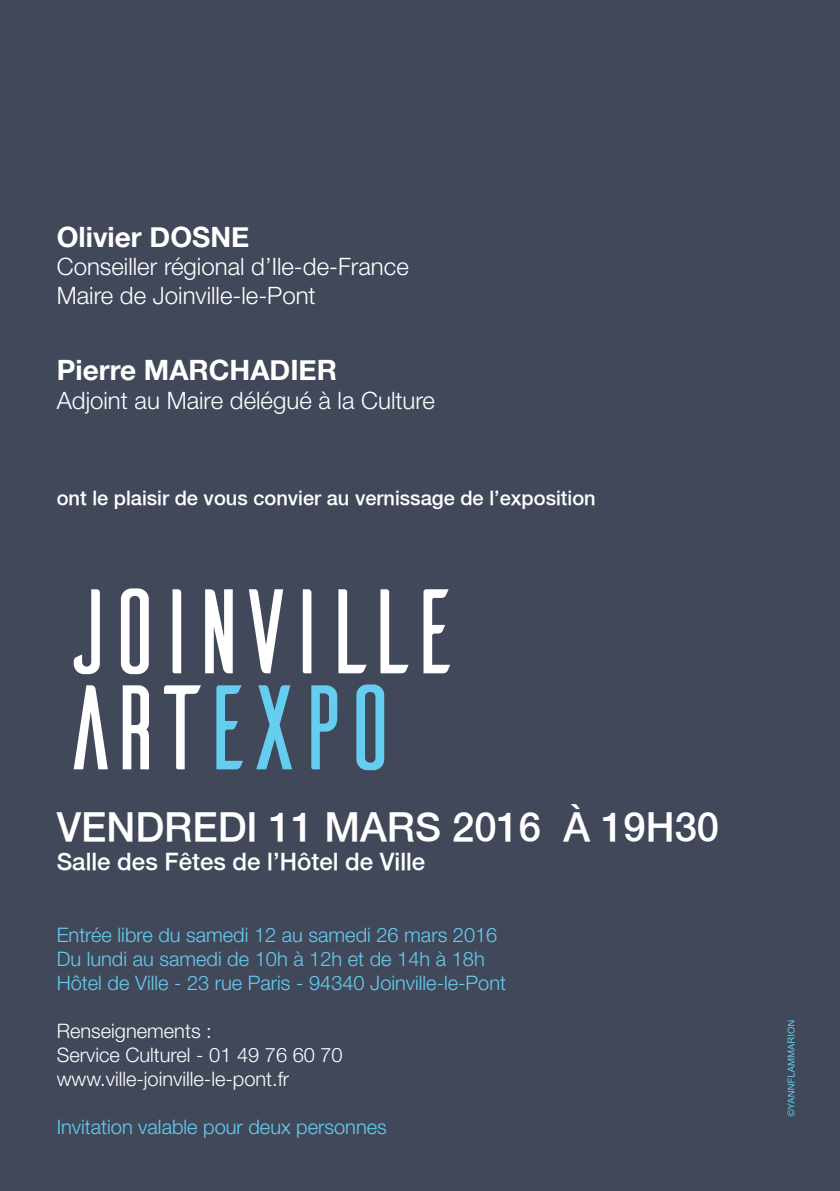
<style>
.page{position:relative;width:840px;height:1191px;background:#fff}
.page>*{position:absolute;margin:0;border:0;box-sizing:border-box;transform-origin:0 0}
.t1{font:120px/96px "Ailerons";letter-spacing:-.2em;color:#fff}
.t2{font:500 40px "Helvetica Neue";color:#fff}
.t3{font:700 28px "Helvetica Neue";color:#fff}
.t4{font:300 24px/28.8px "Helvetica Neue LT Std";color:#fff}
.t5{font:500 24px "Helvetica Neue";color:#fff}
.t6{font:300 20px/24px "Helvetica Neue LT Std";color:#65cdf0}
.t7{font:300 20px/24px "Helvetica Neue LT Std";color:#fff}
.t8{font:500 20px "Helvetica Neue";color:#fff}
.s1{color:#65cdf0}
</style>
<div class="page">
<div style="left:0;top:0;width:839px;height:1191px;background:#41485a"></div>
<svg style="left:787px;top:1020px;width:7px;height:96px"></svg>
<h3 class="t3" style="left:57px;top:219px;width:194px">Olivier DOSNE</h3>
<p class="t4" style="left:57px;top:252px;width:353px">Conseiller régional d’Ile-de-France<br>Maire de Joinville-le-Pont</p>
<h3 class="t3" style="left:57px;top:353px;width:281px">Pierre MARCHADIER</h3>
<p class="t4" style="left:57px;top:386px;width:379px">Adjoint au Maire délégué à la Culture</p>
<p class="t8" style="left:57px;top:486px;width:540px">ont le plaisir de vous convier au vernissage de l’exposition</p>
<h1 class="t1" style="left:57px;top:583px;width:82px">JOINVI</h1>
<h1 class="t1" style="left:57px;top:583px;width:414px;text-indent:256px">LLE<br>ART<span class="s1">EXPO</span></h1>
<h2 class="t2" style="left:57px;top:803px;width:663px">Vendredi 11 mars 2016 à 19h30</h2>
<p class="t5" style="left:57px;top:847px;width:370px">Salle des Fêtes de l’Hôtel de Ville</p>
<p class="t6" style="left:57px;top:922px;width:450px">Entrée libre du samedi 12 au samedi 26 mars 2016<br>Du lundi au samedi de 10h à 12h et de 14h à 18h<br>Hôtel de Ville - 23 rue Paris - 94340 Joinville-le-Pont</p>
<p class="t7" style="left:57px;top:1018px;width:287px">Renseignements :<br>Service Culturel - 01 49 76 60 70 www.ville-joinville-le-pont.fr</p>
<p class="t6" style="left:57px;top:1114px;width:331px">Invitation valable pour deux personnes</p>
</div>
